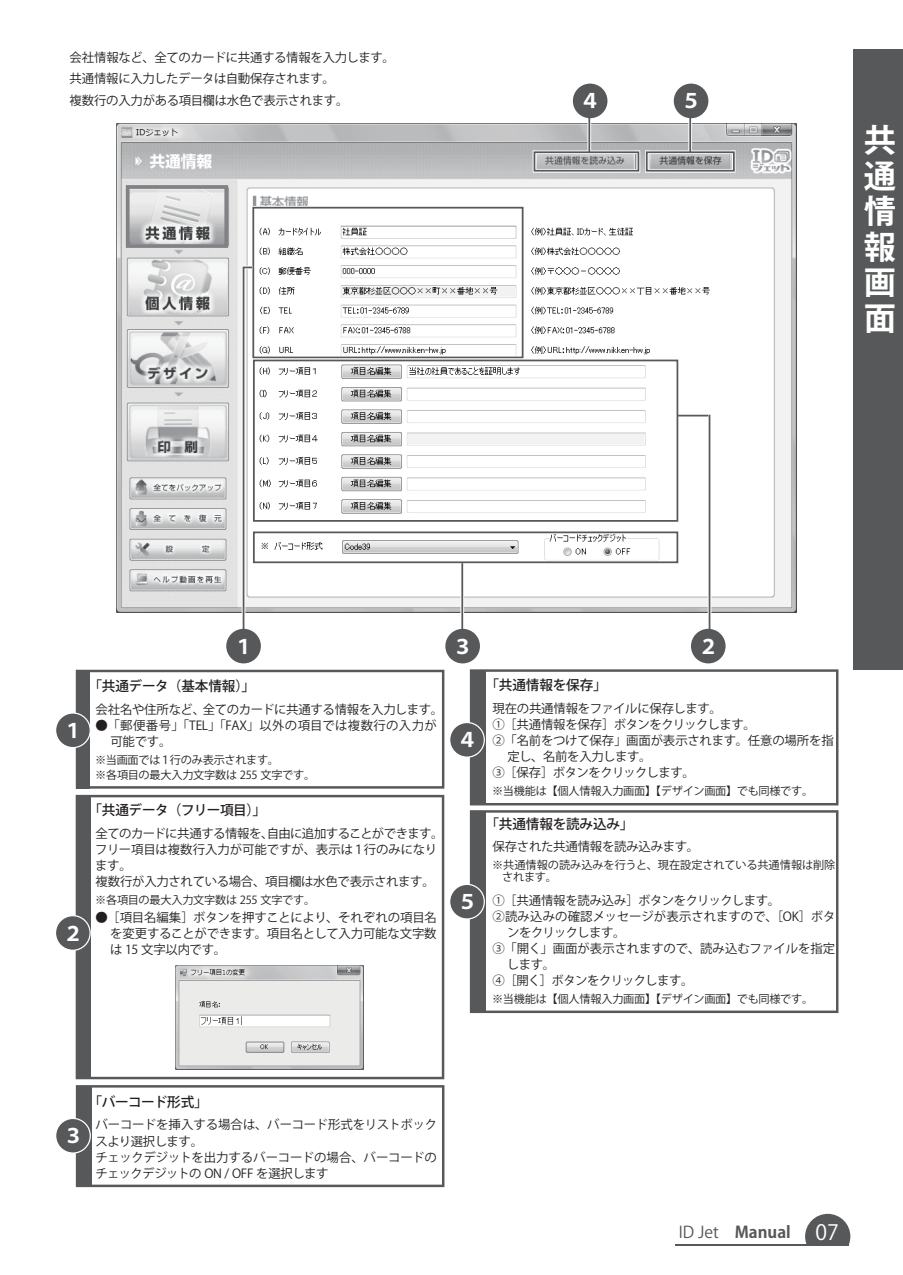
<style>
.page{position:relative;width:903px;height:1275px;background:#fff}
.page>*{position:absolute;margin:0;border:0;box-sizing:border-box;transform-origin:0 0}
.t1{font:700 32.2px/35.5px "Koz Go Pro";color:#fff;text-align:justify}
.t2{font:700 19.78px "Koz Go Pro";color:#fff}
.t3{font:16.1px "Koz Go Pro";color:#57585a}
.t4{font:500 13.65px "Koz Go Pro";letter-spacing:-.015em;color:#231f20}
.t5{font:12.42px/16.1px "Koz Go Pro";letter-spacing:-.025em;color:#231f20}
.t6{font:12.42px/16.1px "Koz Go Pro";letter-spacing:.025em;color:#231f20}
.t7{font:12.42px "Koz Go Pro";color:#231f20}
.t8{font:12.42px "Koz Go Pro";letter-spacing:-.055em;color:#231f20}
.t9{font:12.42px "Koz Go Pro";letter-spacing:-.05em;color:#231f20}
.t10{font:11.2px/14.9px "Koz Go Pro";letter-spacing:-.02em;color:#231f20}
.s1{font-weight:700}
.s2{font-size:21px;color:#fff}
</style>
<div class="page">
<img style="left:117px;top:123px;width:680px;height:490px">
<div style="left:126px;top:185px;width:102px;height:63px;border:4px solid #808285"></div>
<hr style="left:675px;top:1244px;width:174px;height:1px;background:#57585a">
<svg style="left:805px;top:1214px;width:45px;height:30px"></svg>
<div style="left:853px;top:50px;width:50px;height:620px;background:#57585a"></div>
<hr style="left:708px;top:413px;width:3px;height:226px;background:#fff">
<svg style="left:687px;top:413px;width:22px;height:4px"></svg>
<div style="left:691px;top:629px;width:34px;height:34px;background:#57585a;border-radius:50%"></div>
<img style="left:175px;top:966px;width:189px;height:103px">
<svg style="left:587px;top:118px;width:4px;height:32px"></svg>
<svg style="left:688px;top:118px;width:4px;height:32px"></svg>
<div style="left:573px;top:84px;width:34px;height:34px;background:#57585a;border-radius:50%"></div>
<div style="left:674px;top:84px;width:34px;height:34px;background:#57585a;border-radius:50%"></div>
<div style="left:251px;top:206px;width:273px;height:153px;border:4px solid #fff"></div>
<div style="left:252px;top:207px;width:271px;height:151px;border:2px solid #57585a"></div>
<div style="left:252px;top:359px;width:427px;height:164px;border:4px solid #fff"></div>
<div style="left:253px;top:360px;width:425px;height:162px;border:2px solid #57585a"></div>
<div style="left:252px;top:530px;width:427px;height:34px;border:4px solid #fff"></div>
<div style="left:253px;top:531px;width:425px;height:32px;border:2px solid #57585a"></div>
<hr style="left:242px;top:266px;width:3px;height:371px;background:#fff">
<hr style="left:243px;top:267px;width:1px;height:372px;background:#57585a">
<svg style="left:243px;top:266px;width:9px;height:3px"></svg>
<div style="left:226px;top:629px;width:35px;height:34px;background:#57585a;border-radius:50%"></div>
<hr style="left:709px;top:415px;width:1px;height:218px;background:#57585a">
<hr style="left:678px;top:415px;width:30px;height:1px;background:#57585a">
<svg style="left:460px;top:564px;width:4px;height:65px"></svg>
<hr style="left:461px;top:563px;width:2px;height:74px;background:#57585a">
<div style="left:445px;top:629px;width:35px;height:34px;background:#57585a;border-radius:50%"></div>
<div style="left:533px;top:150px;width:107px;height:23px;border:4px solid #fff"></div>
<div style="left:533px;top:151px;width:106px;height:21px;border:2px solid #57585a"></div>
<hr style="left:588px;top:117px;width:2px;height:35px;background:#57585a">
<div style="left:645px;top:150px;width:90px;height:23px;border:4px solid #fff"></div>
<div style="left:646px;top:151px;width:89px;height:21px;border:2px solid #57585a"></div>
<hr style="left:689px;top:115px;width:2px;height:37px;background:#57585a">
<div style="left:76px;top:670px;width:368px;height:119px;border:2px solid #57585a"></div>
<div style="left:76px;top:670px;width:14px;height:119px;background:#57585a"></div>
<div style="left:56px;top:713px;width:34px;height:35px;background:#57585a;border-radius:50%"></div>
<div style="left:55px;top:712px;width:36px;height:36px;border:1px solid #fff;border-radius:50%"></div>
<div style="left:470px;top:669px;width:368px;height:136px;border:2px solid #57585a"></div>
<div style="left:472px;top:671px;width:13px;height:133px;background:#57585a"></div>
<div style="left:450px;top:722px;width:34px;height:35px;background:#57585a;border-radius:50%"></div>
<div style="left:449px;top:722px;width:36px;height:36px;border:1px solid #fff;border-radius:50%"></div>
<div style="left:470px;top:810px;width:368px;height:203px;border:2px solid #57585a"></div>
<div style="left:472px;top:812px;width:13px;height:199px;background:#57585a"></div>
<div style="left:450px;top:884px;width:34px;height:35px;background:#57585a;border-radius:50%"></div>
<div style="left:449px;top:884px;width:36px;height:36px;border:1px solid #fff;border-radius:50%"></div>
<div style="left:76px;top:795px;width:368px;height:284px;border:2px solid #57585a"></div>
<div style="left:78px;top:795px;width:13px;height:284px;background:#57585a"></div>
<div style="left:55px;top:916px;width:35px;height:34px;background:#57585a;border-radius:50%"></div>
<div style="left:55px;top:915px;width:36px;height:36px;border:1px solid #fff;border-radius:50%"></div>
<div style="left:76px;top:1085px;width:368px;height:102px;border:2px solid #57585a"></div>
<div style="left:78px;top:1086px;width:14px;height:100px;background:#57585a"></div>
<div style="left:56px;top:1118px;width:34px;height:35px;background:#57585a;border-radius:50%"></div>
<div style="left:55px;top:1118px;width:36px;height:36px;border:1px solid #fff;border-radius:50%"></div>
<p class="t5" style="left:70px;top:47px;width:327px;line-height:21.7px">会社情報など、全てのカードに共通する情報を入力します。共通情報に入力したデータは自動保存されます。<br>複数行の入力がある項目欄は水色で表示されます。</p>
<h2 class="t2" style="left:580px;top:88px;width:21px">４</h2>
<h2 class="t2" style="left:681px;top:88px;width:21px">５</h2>
<h1 class="t1" style="left:864px;top:125px;width:33px">共通情報画面</h1>
<h2 class="t2" style="left:63px;top:718px;width:21px">１</h2>
<h2 class="t2" style="left:63px;top:920px;width:21px">２</h2>
<h2 class="t2" style="left:234px;top:634px;width:21px">１</h2>
<h2 class="t2" style="left:453px;top:634px;width:21px">３</h2>
<p class="t4" style="left:88px;top:677px;width:168px">「共通データ（基本情報）」</p>
<p class="t5" style="left:96px;top:702px;width:349px">会社名や住所など、全てのカードに共通する情報を入力します。</p>
<p class="t6" style="left:110px;top:718px;width:328px;text-indent:-15px">●「郵便番号」「TEL」「FAX」以外の項目では複数行の入力が可能です。</p>
<p class="t10" style="left:95px;top:752px;width:221px">※当画面では１行のみ表示されます。<br>※各項目の最大入力文字数は 255 文字です。</p>
<p class="t4" style="left:88px;top:801px;width:179px">「共通データ（フリー項目）」</p>
<p class="t5" style="left:95px;top:825px;width:350px">全てのカードに共通する情報を、自由に追加することができます。フリー項目は複数行入力が可能ですが、表示は１行のみになります。<br>複数行が入力されている場合、項目欄は水色で表示されます。</p>
<p class="t10" style="left:95px;top:892px;width:221px">※各項目の最大入力文字数は 255 文字です。</p>
<p class="t5" style="left:110px;top:910px;width:328px;text-align:justify;text-indent:-15px">●［項目名編集］ボタンを押すことにより、それぞれの項目名を変更することができます。項目名として入力可能な文字数は 15 文字以内です。</p>
<h2 class="t2" style="left:458px;top:727px;width:21px">４</h2>
<h2 class="t2" style="left:457px;top:889px;width:21px">５</h2>
<h2 class="t2" style="left:698px;top:634px;width:21px">２</h2>
<p class="t4" style="left:485px;top:676px;width:123px">「共通情報を保存」</p>
<p class="t5" style="left:492px;top:700px;width:231px">現在の共通情報をファイルに保存します。</p>
<p class="t5" style="left:492px;top:717px;width:265px">①［共通情報を保存］ボタンをクリックします。</p>
<p class="t5" style="left:492px;top:733px;width:343px">②「名前をつけて保存」画面が表示されます。任意の場所を指</p>
<p class="t5" style="left:507px;top:749px;width:146px">定し、名前を入力します。</p>
<p class="t5" style="left:492px;top:765px;width:204px">③［保存］ボタンをクリックします。</p>
<p class="t10" style="left:492px;top:783px;width:323px">※当機能は【個人情報入力画面】【デザイン画面】でも同様です。</p>
<p class="t4" style="left:485px;top:815px;width:150px">「共通情報を読み込み」</p>
<p class="t5" style="left:493px;top:839px;width:208px">保存された共通情報を読み込みます。</p>
<p class="t10" style="left:502px;top:859px;width:334px;line-height:12.4px;text-indent:-10px">※共通情報の読み込みを行うと、現在設定されている共通情報は削除されます。</p>
<p class="t5" style="left:492px;top:892px;width:289px">①［共通情報を読み込み］ボタンをクリックします。</p>
<p class="t7" style="left:492px;top:908px;width:345px">②読み込みの確認メッセージが表示されますので、［OK］ボタ</p>
<p class="t9" style="left:507px;top:924px;width:120px">ンをクリックします。</p>
<p class="t5" style="left:492px;top:941px;width:344px">③「開く」画面が表示されますので、読み込むファイルを指定</p>
<p class="t5" style="left:507px;top:957px;width:50px">します。</p>
<p class="t8" style="left:492px;top:973px;width:203px">④［開く］ボタンをクリックします。</p>
<p class="t10" style="left:492px;top:992px;width:323px">※当機能は【個人情報入力画面】【デザイン画面】でも同様です。</p>
<h2 class="t2" style="left:63px;top:1123px;width:21px">３</h2>
<p class="t4" style="left:88px;top:1093px;width:121px">「バーコード形式」</p>
<p class="t5" style="left:95px;top:1117px;width:343px">バーコードを挿入する場合は、バーコード形式をリストボックスより選択します。<br>チェックデジットを出力するバーコードの場合、バーコードのチェックデジットの ON / OFF を選択します</p>
<p class="t3" style="left:679px;top:1222px;width:162px">ID Jet　<span class="s1">Manual</span> <span class="s2">07</span></p>
</div>
